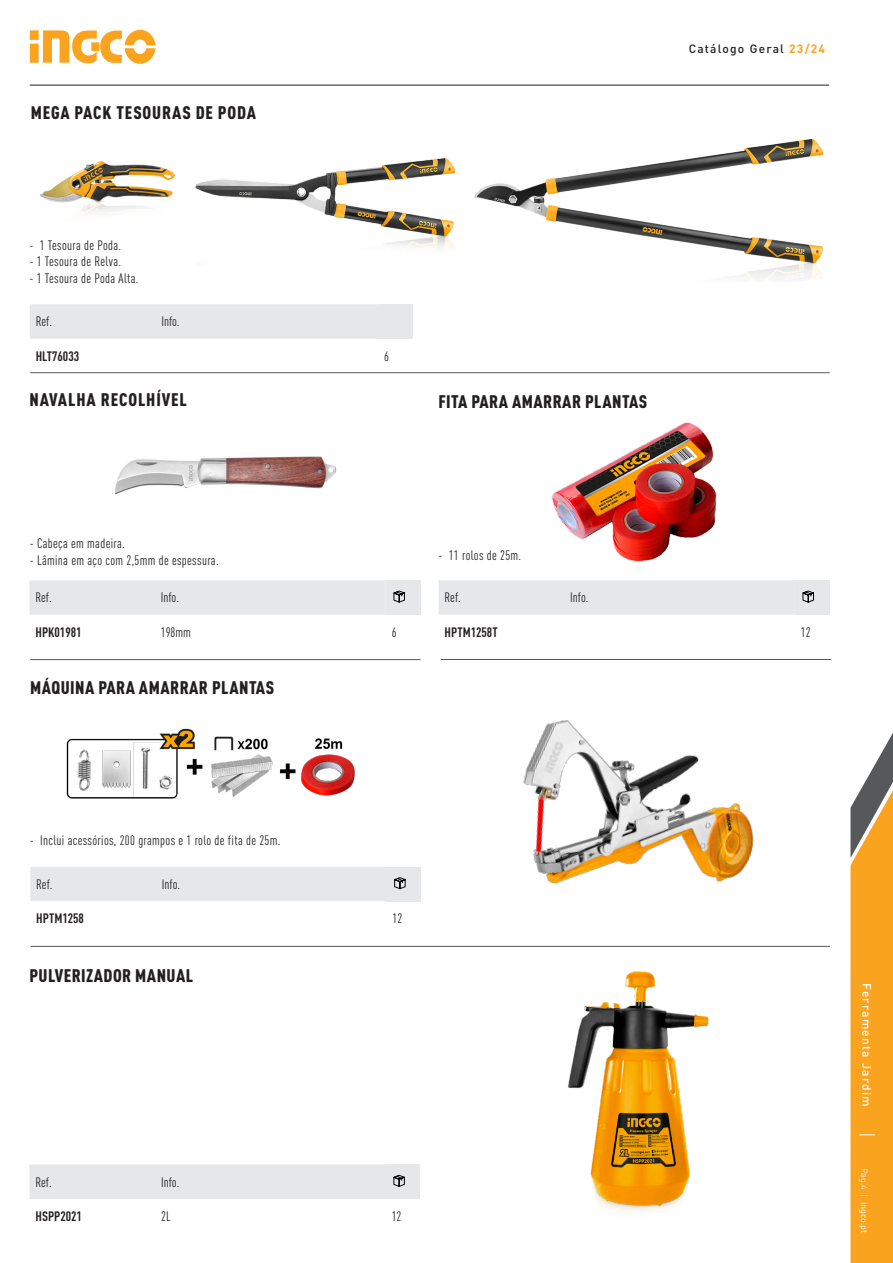
<style>
.page{position:relative;width:893px;height:1263px;background:#fff}
.page>*{position:absolute;margin:0;border:0;box-sizing:border-box;transform-origin:0 0}
.t1{font:900 18px "DIN Cond";letter-spacing:.025em;color:#231f20}
.t2{font:900 18px "DIN Cond";letter-spacing:.05em;color:#231f20}
.t3{font:13.5px "DIN Cond";letter-spacing:.025em;color:#231f20}
.t4{font:700 13.5px "DIN Cond";color:#231f20}
.t5{font:500 12px "DIN Pro";letter-spacing:.1em;color:#231f20}
.t6{font:500 12px "DIN Pro";letter-spacing:.1em;color:#fff}
.t7{font:9px "DIN Pro";color:#fff}
.s1{font-weight:700;color:#f9a31e}
.s2{font-weight:300}
</style>
<div class="page">
<svg style="left:30px;top:30px;width:126px;height:34px"></svg>
<hr style="left:30px;top:85px;width:799px;height:1px;background:#231f20">
<svg style="left:850px;top:733px;width:43px;height:530px;background:#eaa439"></svg>
<img style="left:115px;top:456px;width:222px;height:39px">
<div style="left:30px;top:580px;width:356px;height:35px;background:#e6e7e9"></div>
<div style="left:386px;top:580px;width:34px;height:35px;background:#e6e7e9"></div>
<svg style="left:394px;top:591px;width:11px;height:11px"></svg>
<div style="left:30px;top:1164px;width:356px;height:35px;background:#e6e7e9"></div>
<div style="left:386px;top:1164px;width:34px;height:35px;background:#e6e7e9"></div>
<svg style="left:394px;top:1175px;width:11px;height:11px"></svg>
<img style="left:567px;top:971px;width:142px;height:241px">
<hr style="left:30px;top:372px;width:800px;height:1px;background:#57585a">
<hr style="left:30px;top:659px;width:390px;height:1px;background:#57585a">
<div style="left:30px;top:867px;width:357px;height:34px;background:#e6e7e9"></div>
<div style="left:387px;top:867px;width:34px;height:34px;background:#e6e7e9"></div>
<svg style="left:394px;top:877px;width:12px;height:12px"></svg>
<hr style="left:31px;top:946px;width:799px;height:1px;background:#57585a">
<div style="left:439px;top:580px;width:356px;height:35px;background:#e6e7e9"></div>
<div style="left:795px;top:580px;width:34px;height:35px;background:#e6e7e9"></div>
<svg style="left:803px;top:591px;width:11px;height:11px"></svg>
<img style="left:523px;top:720px;width:231px;height:164px">
<img style="left:66px;top:728px;width:289px;height:71px">
<img style="left:551px;top:422px;width:166px;height:140px">
<hr style="left:441px;top:659px;width:390px;height:1px;background:#57585a">
<img style="left:40px;top:161px;width:136px;height:52px">
<img style="left:195px;top:157px;width:261px;height:93px">
<img style="left:474px;top:138px;width:350px;height:142px">
<div style="left:30px;top:304px;width:348px;height:35px;background:#e6e7e9"></div>
<div style="left:378px;top:304px;width:34px;height:35px;background:#e6e7e9"></div>
<p class="t2" style="left:31px;top:102px;width:227px">MEGA PACK TESOURAS DE PODA</p>
<p class="t3" style="left:29px;top:237px;width:93px">- 1 Tesoura de Poda.</p>
<p class="t3" style="left:29px;top:254px;width:93px">- 1 Tesoura de Relva.</p>
<p class="t3" style="left:29px;top:270px;width:111px">- 1 Tesoura de Poda Alta.</p>
<p class="t3" style="left:36px;top:314px;width:18px">Ref.</p>
<p class="t3" style="left:161px;top:314px;width:20px">Info.</p>
<p class="t4" style="left:36px;top:348px;width:45px">HLT76033</p>
<p class="t3" style="left:384px;top:348px;width:6px">6</p>
<p class="t2" style="left:29px;top:388px;width:159px">NAVALHA RECOLHÍVEL</p>
<p class="t5" style="left:689px;top:40px;width:138px">Catálogo Geral <span class="s1">23/24</span></p>
<p class="t1" style="left:438px;top:390px;width:210px">FITA PARA AMARRAR PLANTAS</p>
<p class="t3" style="left:30px;top:536px;width:97px">- Cabeça em madeira.</p>
<p class="t3" style="left:30px;top:552px;width:190px">- Lâmina em aço com 2,5mm de espessura.</p>
<p class="t3" style="left:36px;top:590px;width:18px">Ref.</p>
<p class="t3" style="left:161px;top:590px;width:20px">Info.</p>
<p class="t4" style="left:36px;top:624px;width:48px">HPK01981</p>
<p class="t3" style="left:161px;top:624px;width:32px">198mm</p>
<p class="t3" style="left:392px;top:624px;width:6px">6</p>
<p class="t1" style="left:30px;top:676px;width:245px">MÁQUINA PARA AMARRAR PLANTAS</p>
<p class="t3" style="left:438px;top:547px;width:84px">- 11 rolos de 25m.</p>
<p class="t3" style="left:445px;top:590px;width:18px">Ref.</p>
<p class="t3" style="left:570px;top:590px;width:20px">Info.</p>
<p class="t4" style="left:445px;top:624px;width:55px">HPTM1258T</p>
<p class="t3" style="left:801px;top:624px;width:11px">12</p>
<p class="t3" style="left:30px;top:833px;width:252px">- Inclui acessórios, 200 grampos e 1 rolo de fita de 25m.</p>
<p class="t3" style="left:36px;top:876px;width:18px">Ref.</p>
<p class="t3" style="left:162px;top:876px;width:20px">Info.</p>
<p class="t4" style="left:36px;top:910px;width:49px">HPTM1258</p>
<p class="t3" style="left:393px;top:911px;width:11px">12</p>
<p class="t1" style="left:29px;top:964px;width:165px">PULVERIZADOR MANUAL</p>
<p class="t3" style="left:36px;top:1174px;width:18px">Ref.</p>
<p class="t3" style="left:161px;top:1174px;width:20px">Info.</p>
<p class="t4" style="left:36px;top:1208px;width:48px">HSPP2021</p>
<p class="t3" style="left:161px;top:1208px;width:11px">2L</p>
<p class="t3" style="left:392px;top:1208px;width:11px">12</p>
<p class="t6" style="left:875px;top:983px;width:125px;rotate:90deg">Ferramenta Jardim</p>
<p class="t7" style="left:871px;top:1167px;width:67px;rotate:90deg"><span class="s2">Pag.4 |</span> ingco.pt</p>
</div>
